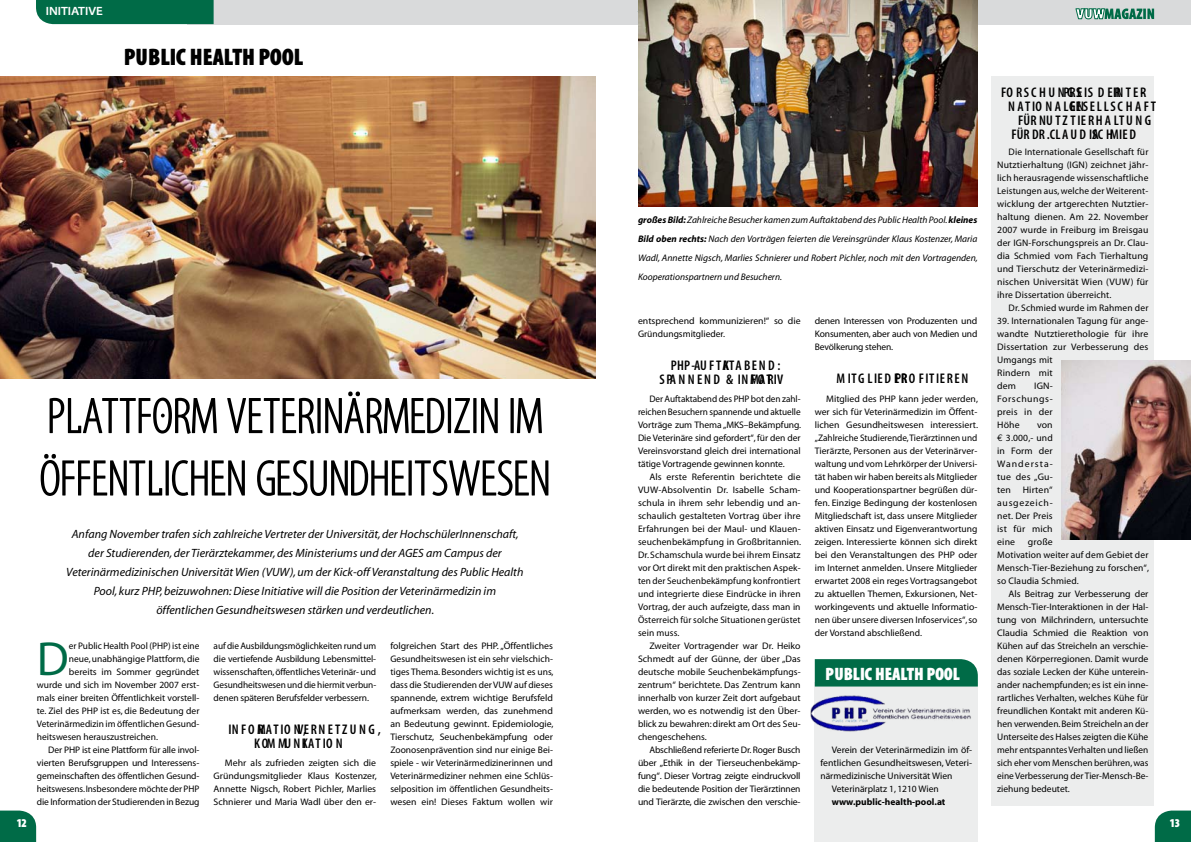
<style>
.page{position:relative;width:1191px;height:842px;background:#fff}
.page>*{position:absolute;margin:0;border:0;box-sizing:border-box;transform-origin:0 0}
.t1{font:condensed 52px/62.4px "Santana";letter-spacing:.01em;color:#000}
.t2{font:48.1px "Myriad MM 400 600";color:#006b47}
.t3{font:900 condensed 24px "Santana";color:#000}
.t4{font:900 condensed 18px "Santana";color:#fff}
.t5{font:14px/14px "Myriad MM 565 300";letter-spacing:.01em;color:#000}
.t6{font:12px/19px "Myriad MM It 400 600";color:#000;text-align:center}
.t7{font:700 12px "Santana";color:#fff}
.t8{font:900 condensed 12px "Santana";color:#fff}
.t9{font:9.5px/13px "Myriad MM 400 600";color:#000;text-align:justify}
.t10{font:9.5px/19px "Myriad MM It 400 600";color:#000;text-align:justify}
.t11{font:9.5px "Myriad MM 700 600";color:#000}
.s1{font-family:"Myriad MM It 700 600"}
.s2{font-family:"Euro Mono"}
</style>
<div class="page">
<div style="left:814px;top:682px;width:163px;height:160px;background:#eceded"></div>
<div style="left:814px;top:659px;width:163px;height:27px;background:#006b47"></div>
<div style="left:991px;top:77px;width:163px;height:729px;background:#eceded"></div>
<svg style="left:0;top:810px;width:36px;height:32px"></svg>
<svg style="left:1154px;top:810px;width:37px;height:32px"></svg>
<img style="left:0;top:76px;width:595px;height:303px">
<img style="left:810px;top:695px;width:161px;height:37px">
<div style="left:187px;top:0;width:408px;height:24px;background:#d9dadb"></div>
<div style="left:36px;top:0;width:178px;height:24px;background:#006b47"></div>
<div style="left:595px;top:0;width:596px;height:24px;background:#d9dadb"></div>
<svg style="left:1075px;top:8px;width:79px;height:12px"></svg>
<img style="left:638px;top:0;width:339px;height:206px">
<img style="left:1061px;top:361px;width:130px;height:178px">
<p class="t7" style="left:46px;top:4px;width:58px">INITIATIVE</p>
<h3 class="t3" style="left:124px;top:44px;width:181px">PUBLIC HEALTH POOL</h3>
<h1 class="t1" style="left:40px;top:387px;width:511px">PLATTFORM VETERINÄRMEDIZIN IM<br>ÖFFENTLICHEN GESUNDHEITSWESEN</h1>
<p class="t6" style="left:66px;top:525px;width:459px">Anfang November trafen sich zahlreiche Vertreter der Universität, der HochschülerInnenschaft, der Studierenden, der Tierärztekammer, des Ministeriums und der AGES am Campus der Veterinärmedizinischen Universität Wien (VUW), um der Kick-off Veranstaltung des Public Health Pool, kurz PHP, beizuwohnen: Diese Initiative will die Position der Veterinärmedizin im öffentlichen Gesundheitswesen stärken und verdeutlichen.</p>
<h2 class="t2" style="left:37px;top:635px;width:34px">D</h2>
<p class="t9" style="left:69px;top:639px;width:132px">er Public Health Pool (PHP) ist eine</p>
<p class="t9" style="left:69px;top:652px;width:132px">neue, unabhängige Plattform, die</p>
<p class="t9" style="left:69px;top:665px;width:132px">bereits im Sommer gegründet</p>
<p class="t9" style="left:37px;top:678px;width:164px">wurde und sich im November 2007 erst-</p>
<p class="t9" style="left:37px;top:691px;width:164px">mals einer breiten Öffentlichkeit vorstell-</p>
<p class="t9" style="left:37px;top:704px;width:164px">te. Ziel des PHP ist es, die Bedeutung der</p>
<p class="t9" style="left:37px;top:717px;width:164px">Veterinärmedizin im öffentlichen Gesund-</p>
<p class="t9" style="left:37px;top:730px;width:123px">heitswesen herauszustreichen.</p>
<p class="t9" style="left:48px;top:743px;width:153px">Der PHP ist eine Plattform für alle invol-</p>
<p class="t9" style="left:37px;top:756px;width:164px">vierten Berufsgruppen und Interessens-</p>
<p class="t9" style="left:37px;top:769px;width:164px">gemeinschaften des öffentlichen Gesund-</p>
<p class="t9" style="left:37px;top:782px;width:164px">heitswesens. Insbesondere möchte der PHP</p>
<p class="t9" style="left:37px;top:795px;width:164px">die Information der Studierenden in Bezug</p>
<p class="t9" style="left:214px;top:639px;width:164px">auf die Ausbildungsmöglichkeiten rund um die vertiefende Ausbildung Lebensmittel&shy;wissenschaften, öffentliches Veterinär- und Gesundheitswesen und die hiermit verbun&shy;denen späteren Berufsfelder verbessern.</p>
<h3 class="t5" style="left:254px;top:723px;width:128px;text-indent:-26px">INFORMATION, VERNETZUNG,<br>KOMMUNIKATION</h3>
<p class="t9" style="left:214px;top:756px;width:165px;text-indent:11px">Mehr als zufrieden zeigten sich die Gründungsmitglieder Klaus Kostenzer, Annette Nigsch, Robert Pichler, Marlies Schnierer und Maria Wadl über den er-</p>
<p class="t9" style="left:390px;top:639px;width:165px">folgreichen Start des PHP. „Öffentliches Gesundheitswesen ist ein sehr vielschich&shy;tiges Thema. Besonders wichtig ist es uns, dass die Studierenden der VUW auf dieses spannende, extrem wichtige Berufsfeld aufmerksam werden, das zunehmend an Bedeutung gewinnt. Epidemiologie, Tierschutz, Seuchenbekämpfung oder Zoonosenprävention sind nur einige Bei&shy;spiele - wir Veterinärmedizinerinnen und Veterinärmediziner nehmen eine Schlüs&shy;selposition im öffentlichen Gesundheits&shy;wesen ein! Dieses Faktum wollen wir</p>
<p class="t10" style="left:638px;top:211px;width:341px"><span class="s1">großes Bild:</span> Zahlreiche Besucher kamen zum Auftaktabend des Public Health Pool. <span class="s1">kleines Bild oben rechts:</span> Nach den Vorträgen feierten die Vereinsgründer Klaus Kostenzer, Maria Wadl, Annette Nigsch, Marlies Schnierer und Robert Pichler, noch mit den Vortragenden, Kooperationspartnern und Besuchern.</p>
<p class="t9" style="left:638px;top:314px;width:164px">entsprechend kommunizieren!“ so die<br>Gründungsmitglieder.</p>
<h3 class="t5" style="left:659px;top:359px;width:123px;text-indent:11px">PHP-AUFTAKTABEND:<br>SPANNEND &amp; INFOR</h3>
<h3 class="t5" style="left:750px;top:373px;width:36px">MATIV</h3>
<p class="t9" style="left:638px;top:392px;width:165px;text-indent:11px">Der Auftaktabend des PHP bot den zahl&shy;reichen Besuchern spannende und aktuelle Vorträge zum Thema „MKS–Bekämpfung.<br>Die Veterinäre sind gefordert“, für den der Vereinsvorstand gleich drei international tätige Vortragende gewinnen konnte.</p>
<p class="t9" style="left:638px;top:470px;width:165px;text-indent:11px">Als erste Referentin berichtete die VUW-Absolventin Dr. Isabelle Scham&shy;schula in ihrem sehr lebendig und an&shy;schaulich gestalteten Vortrag über ihre Erfahrungen bei der Maul- und Klauen&shy;seuchenbekämpfung in Großbritannien.<br>Dr. Schamschula wurde bei ihrem Einsatz vor Ort direkt mit den praktischen Aspek&shy;ten der Seuchenbekämpfung konfrontiert und integrierte diese Eindrücke in ihren Vortrag, der auch aufzeigte, dass man in Österreich für solche Situationen gerüstet sein muss.</p>
<p class="t9" style="left:638px;top:639px;width:164px;text-indent:11px">Zweiter Vortragender war Dr. Heiko Schmedt auf der Günne, der über „Das deutsche mobile Seuchenbekämpfungs&shy;zentrum“ berichtete. Das Zentrum kann innerhalb von kurzer Zeit dort aufgebaut werden, wo es notwendig ist den Über&shy;blick zu bewahren: direkt am Ort des Seu&shy;chengeschehens.</p>
<p class="t9" style="left:638px;top:743px;width:164px;text-indent:11px">Abschließend referierte Dr. Roger Busch über „Ethik in der Tierseuchenbekämp&shy;fung“. Dieser Vortrag zeigte eindruckvoll die bedeutende Position der Tierärztinnen und Tierärzte, die zwischen den verschie-</p>
<p class="t9" style="left:814px;top:314px;width:164px">denen Interessen von Produzenten und Konsumenten, aber auch von Medien und Bevölkerung stehen.</p>
<h3 class="t5" style="left:836px;top:372px;width:74px">MITGLIEDER</h3>
<h3 class="t5" style="left:895px;top:372px;width:77px">P OFITIEREN</h3>
<p class="t9" style="left:814px;top:392px;width:165px;text-indent:11px">Mitglied des PHP kann jeder werden, wer sich für Veterinärmedizin im Öffent&shy;lichen Gesundheitswesen interessiert. „Zahlreiche Studierende, Tierärztinnen und Tierärzte, Personen aus der Veterinärver&shy;waltung und vom Lehrkörper der Universi&shy;tät haben wir haben bereits als Mitglieder und Kooperationspartner begrüßen dür&shy;fen. Einzige Bedingung der kostenlosen Mitgliedschaft ist, dass unsere Mitglieder aktiven Einsatz und Eigenverantwortung zeigen. Interessierte können sich direkt bei den Veranstaltungen des PHP oder im Internet anmelden. Unsere Mitglieder erwartet 2008 ein reges Vortragsangebot zu aktuellen Themen, Exkursionen, Net&shy;workingevents und aktuelle Informatio&shy;nen über unsere diversen Infoservices“, so der Vorstand abschließend.</p>
<h3 class="t4" style="left:825px;top:665px;width:136px">PUBLIC HEALTH POOL</h3>
<p class="t9" style="left:831px;top:743px;width:142px">Verein der Veterinärmedizin im öf-</p>
<p class="t9" style="left:820px;top:756px;width:153px">fentlichen Gesundheitswesen, Veteri-</p>
<p class="t9" style="left:820px;top:769px;width:133px">närmedizinische Universität Wien</p>
<p class="t9" style="left:832px;top:782px;width:108px">Veterinärplatz 1, 1210 Wien</p>
<p class="t11" style="left:832px;top:797px;width:115px">www.public-health-pool.at</p>
<h3 class="t5" style="left:1001px;top:86px;width:83px">FORSCHUNGS</h3>
<h3 class="t5" style="left:1063px;top:86px;width:60px">PREIS DER</h3>
<h3 class="t5" style="left:1113px;top:86px;width:36px">INTER-</h3>
<h3 class="t5" style="left:1008px;top:100px;width:80px">NATIONALEN</h3>
<h3 class="t5" style="left:1069px;top:100px;width:90px">GESELLSCHAFT</h3>
<h3 class="t5" style="left:1018px;top:114px;width:137px">FÜR NUTZTIERHALTUNG</h3>
<h3 class="t5" style="left:1011px;top:128px;width:91px">FÜR DR. CLAUDIA</h3>
<h3 class="t5" style="left:1092px;top:128px;width:48px">SCHMIED</h3>
<p class="t9" style="left:997px;top:145px;width:153px;text-indent:11px">Die Internationale Gesellschaft für Nutztierhaltung (IGN) zeichnet jähr&shy;lich herausragende wissenschaftliche Leistungen aus, welche der Weiterent&shy;wicklung der artgerechten Nutztier&shy;haltung dienen. Am 22. November 2007 wurde in Freiburg im Breisgau der IGN-Forschungspreis an Dr. Clau&shy;dia Schmied vom Fach Tierhaltung und Tierschutz der Veterinärmedizi&shy;nischen Universität Wien (VUW) für ihre Dissertation überreicht.</p>
<p class="t9" style="left:1008px;top:301px;width:141px">Dr. Schmied wurde im Rahmen der</p>
<p class="t9" style="left:997px;top:314px;width:153px;text-align:left">39. Internationalen Tagung für ange&shy;wandte Nutztierethologie für ihre<br>Dissertation zur Verbesserung des<br>Umgangs mit<br>Rindern mit<br>dem</p>
<p class="t9" style="left:997px;top:379px;width:57px;text-indent:37px">IGN-Forschungs&shy;preis in der Höhe</p>
<p class="t9" style="left:997px;top:418px;width:57px;text-indent:40px">von <span class="s2">E</span> 3.000,- und in Form der Wandersta&shy;tue des „Gu&shy;ten Hirten“ ausgezeich&shy;net. Der Preis ist für mich eine</p>
<p class="t9" style="left:997px;top:535px;width:153px;text-align:left;text-indent:31px">große<br>Motivation weiter auf dem Gebiet der<br>Mensch-Tier-Beziehung zu forschen“, so Claudia Schmied.</p>
<p class="t9" style="left:997px;top:587px;width:153px;text-indent:11px">Als Beitrag zur Verbesserung der Mensch-Tier-Interaktionen in der Hal&shy;tung von Milchrindern, untersuchte Claudia Schmied die Reaktion von Kühen auf das Streicheln an verschie&shy;denen Körperregionen. Damit wurde das soziale Lecken der Kühe unterein&shy;ander nachempfunden; es ist ein inne&shy;rartliches Verhalten, welches Kühe für freundlichen Kontakt mit anderen Kü&shy;hen verwenden. Beim Streicheln an der Unterseite des Halses zeigten die Kühe mehr entspanntes Verhalten und ließen sich eher vom Menschen berühren, was eine Verbesserung der Tier-Mensch-Be&shy;ziehung bedeutet.</p>
<p class="t8" style="left:17px;top:816px;width:11px">12</p>
<p class="t8" style="left:1169px;top:816px;width:12px">13</p>
</div>
